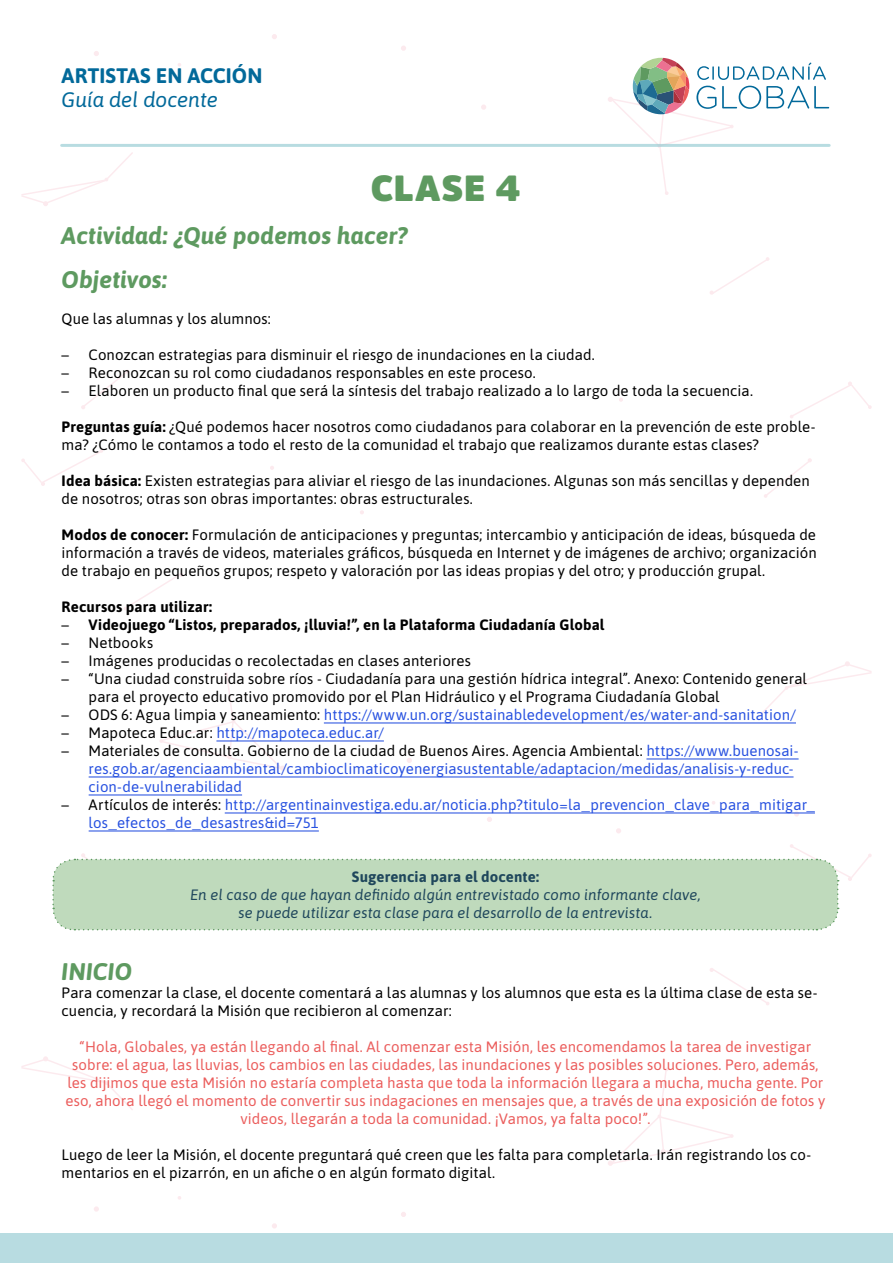
<style>
.page{position:relative;width:893px;height:1263px;background:#fff}
.page>*{position:absolute;margin:0;border:0;box-sizing:border-box;transform-origin:0 0}
.t1{font:900 36px "Amsi Pro";letter-spacing:.025em;color:#5e9a60}
.t2{font:italic 700 24px/43.5px "Asap";color:#5e9a60}
.t3{font:700 21px "Asap";letter-spacing:.005em;color:#02699a}
.t4{font:italic 21px "Asap";letter-spacing:-.005em;color:#02699a}
.t5{font:15px/18px "Asap";letter-spacing:.005em;color:#000}
.t6{font:15px/18px "Asap";letter-spacing:.005em;color:#2751e0}
.t7{font:15px/18px "Asap";letter-spacing:.005em;color:#eb5d5c;text-align:center}
.t8{font:italic 15px/18px "Asap";letter-spacing:.01em;color:#1f475c;text-align:center}
.t9{font:700 15px "Asap";letter-spacing:.01em;color:#000}
.t10{font:700 15px "Asap";letter-spacing:.01em;color:#1f475c}
.s1{font-weight:700}
.s2{font-weight:400}
.s3{color:#000}
</style>
<div class="page">
<svg style="left:94px;top:51px;width:5px;height:5px"></svg>
<svg style="left:272px;top:34px;width:5px;height:5px"></svg>
<svg style="left:401px;top:46px;width:5px;height:5px"></svg>
<svg style="left:481px;top:105px;width:5px;height:5px"></svg>
<svg style="left:619px;top:398px;width:4px;height:4px"></svg>
<svg style="left:529px;top:353px;width:4px;height:4px"></svg>
<svg style="left:81px;top:370px;width:48px;height:39px"></svg>
<svg style="left:21px;top:152px;width:112px;height:54px"></svg>
<svg style="left:710px;top:257px;width:59px;height:38px"></svg>
<svg style="left:790px;top:382px;width:82px;height:36px"></svg>
<svg style="left:794px;top:811px;width:5px;height:6px"></svg>
<svg style="left:616px;top:828px;width:5px;height:5px"></svg>
<svg style="left:487px;top:817px;width:5px;height:5px"></svg>
<svg style="left:407px;top:758px;width:5px;height:5px"></svg>
<svg style="left:270px;top:466px;width:4px;height:4px"></svg>
<svg style="left:360px;top:510px;width:4px;height:4px"></svg>
<svg style="left:764px;top:458px;width:48px;height:40px"></svg>
<svg style="left:760px;top:661px;width:112px;height:54px"></svg>
<svg style="left:159px;top:673px;width:126px;height:98px"></svg>
<svg style="left:124px;top:573px;width:59px;height:37px"></svg>
<svg style="left:21px;top:449px;width:82px;height:37px"></svg>
<svg style="left:94px;top:1206px;width:5px;height:6px"></svg>
<svg style="left:272px;top:1223px;width:5px;height:5px"></svg>
<svg style="left:401px;top:1212px;width:5px;height:5px"></svg>
<svg style="left:481px;top:1153px;width:5px;height:5px"></svg>
<svg style="left:21px;top:1056px;width:112px;height:54px"></svg>
<svg style="left:608px;top:1068px;width:126px;height:98px"></svg>
<svg style="left:710px;top:968px;width:59px;height:37px"></svg>
<div style="left:0;top:1234px;width:893px;height:29px;background:#b8dce1"></div>
<svg style="left:608px;top:58px;width:221px;height:137px"></svg>
<hr style="left:62px;top:144px;width:767px;height:3px;background:#8ac6ce">
<hr style="left:324px;top:722px;width:472px;height:1px;background:#2751e0">
<hr style="left:216px;top:740px;width:168px;height:1px;background:#2751e0">
<hr style="left:646px;top:758px;width:153px;height:1px;background:#2751e0">
<hr style="left:89px;top:776px;width:704px;height:1px;background:#2751e0">
<hr style="left:89px;top:794px;width:153px;height:1px;background:#2751e0">
<hr style="left:225px;top:812px;width:590px;height:1px;background:#2751e0">
<hr style="left:89px;top:830px;width:230px;height:1px;background:#2751e0">
<svg style="left:52px;top:844px;width:820px;height:87px"></svg>
<h3 class="t3" style="left:62px;top:61px;width:202px">ARTISTAS EN ACCIÓN</h3>
<h3 class="t4" style="left:62px;top:86px;width:158px">Guía del docente</h3>
<h1 class="t1" style="left:371px;top:163px;width:151px">CLASE 4</h1>
<h2 class="t2" style="left:62px;top:213px;width:348px">Actividad: ¿Qué podemos hacer?<br>Objetivos:</h2>
<p class="t5" style="left:62px;top:309px;width:211px">Que las alumnas y los alumnos:</p>
<p class="t5" style="left:62px;top:345px;width:535px">– Conozcan estrategias para disminuir el riesgo de inundaciones en la ciudad.</p>
<p class="t5" style="left:62px;top:363px;width:476px">– Reconozcan su rol como ciudadanos responsables en este proceso.</p>
<p class="t5" style="left:62px;top:381px;width:693px">– Elaboren un producto final que será la síntesis del trabajo realizado a lo largo de toda la secuencia.</p>
<p class="t5" style="left:62px;top:417px;width:755px"><span class="s1">Preguntas guía:</span> ¿Qué podemos hacer nosotros como ciudadanos para colaborar en la prevención de este proble&shy;ma? ¿Cómo le contamos a todo el resto de la comunidad el trabajo que realizamos durante estas clases?</p>
<p class="t5" style="left:62px;top:471px;width:750px"><span class="s1">Idea básica:</span> Existen estrategias para aliviar el riesgo de las inundaciones. Algunas son más sencillas y dependen de nosotros; otras son obras importantes: obras estructurales.</p>
<p class="t5" style="left:62px;top:525px;width:757px;text-align:justify"><span class="s1">Modos de conocer:</span> Formulación de anticipaciones y preguntas; intercambio y anticipación de ideas, búsqueda de información a través de videos, materiales gráficos, búsqueda en Internet y de imágenes de archivo; organización de trabajo en pequeños grupos; respeto y valoración por las ideas propias y del otro; y producción grupal.</p>
<p class="t9" style="left:62px;top:596px;width:152px">Recursos para utilizar:</p>
<p class="t9" style="left:62px;top:614px;width:544px"><span class="s2">–</span> Videojuego “Listos, preparados, ¡lluvia!”, en la Plataforma Ciudadanía Global</p>
<p class="t5" style="left:62px;top:633px;width:93px">– Netbooks</p>
<p class="t5" style="left:62px;top:651px;width:411px">– Imágenes producidas o recolectadas en clases anteriores</p>
<p class="t5" style="left:89px;top:669px;width:720px;text-indent:-27px">– “Una ciudad construida sobre ríos - Ciudadanía para una gestión hídrica integral”. Anexo: Contenido general para el proyecto educativo promovido por el Plan Hidráulico y el Programa Ciudadanía Global</p>
<p class="t6" style="left:62px;top:705px;width:736px"><span class="s3">– ODS 6: Agua limpia y saneamiento:</span> https://www.un.org/sustainabledevelopment/es/water-and-sanitation/</p>
<p class="t6" style="left:62px;top:723px;width:324px"><span class="s3">– Mapoteca Educ.ar:</span> http://mapoteca.educ.ar/</p>
<p class="t6" style="left:89px;top:741px;width:711px;text-indent:-27px"><span class="s3">– Materiales de consulta. Gobierno de la ciudad de Buenos Aires. Agencia Ambiental:</span> https://www.buenosai&shy;res.gob.ar/agenciaambiental/cambioclimaticoyenergiasustentable/adaptacion/medidas/analisis-y-reduc&shy;cion-de-vulnerabilidad</p>
<p class="t6" style="left:89px;top:795px;width:728px;text-indent:-27px"><span class="s3">– Artículos de interés:</span> http://argentinainvestiga.edu.ar/noticia.php?titulo=la_prevencion_clave_para_mitigar_ los_efectos_de_desastres&amp;id=751</p>
<p class="t10" style="left:352px;top:866px;width:189px">Sugerencia para el docente:</p>
<p class="t8" style="left:190px;top:885px;width:512px">En el caso de que hayan definido algún entrevistado como informante clave, se puede utilizar esta clase para el desarrollo de la entrevista.</p>
<h2 class="t2" style="left:62px;top:948px;width:72px">INICIO</h2>
<p class="t5" style="left:62px;top:982px;width:757px">Para comenzar la clase, el docente comentará a las alumnas y los alumnos que esta es la última clase de esta se&shy;cuencia, y recordará la Misión que recibieron al comenzar:</p>
<p class="t7" style="left:66px;top:1036px;width:761px">“Hola, Globales, ya están llegando al final. Al comenzar esta Misión, les encomendamos la tarea de investigar sobre: el agua, las lluvias, los cambios en las ciudades, las inundaciones y las posibles soluciones. Pero, además, les dijimos que esta Misión no estaría completa hasta que toda la información llegara a mucha, mucha gente. Por eso, ahora llegó el momento de convertir sus indagaciones en mensajes que, a través de una exposición de fotos y videos, llegarán a toda la comunidad. ¡Vamos, ya falta poco!”.</p>
<p class="t5" style="left:62px;top:1144px;width:751px">Luego de leer la Misión, el docente preguntará qué creen que les falta para completarla. Irán registrando los co&shy;mentarios en el pizarrón, en un afiche o en algún formato digital.</p>
</div>
